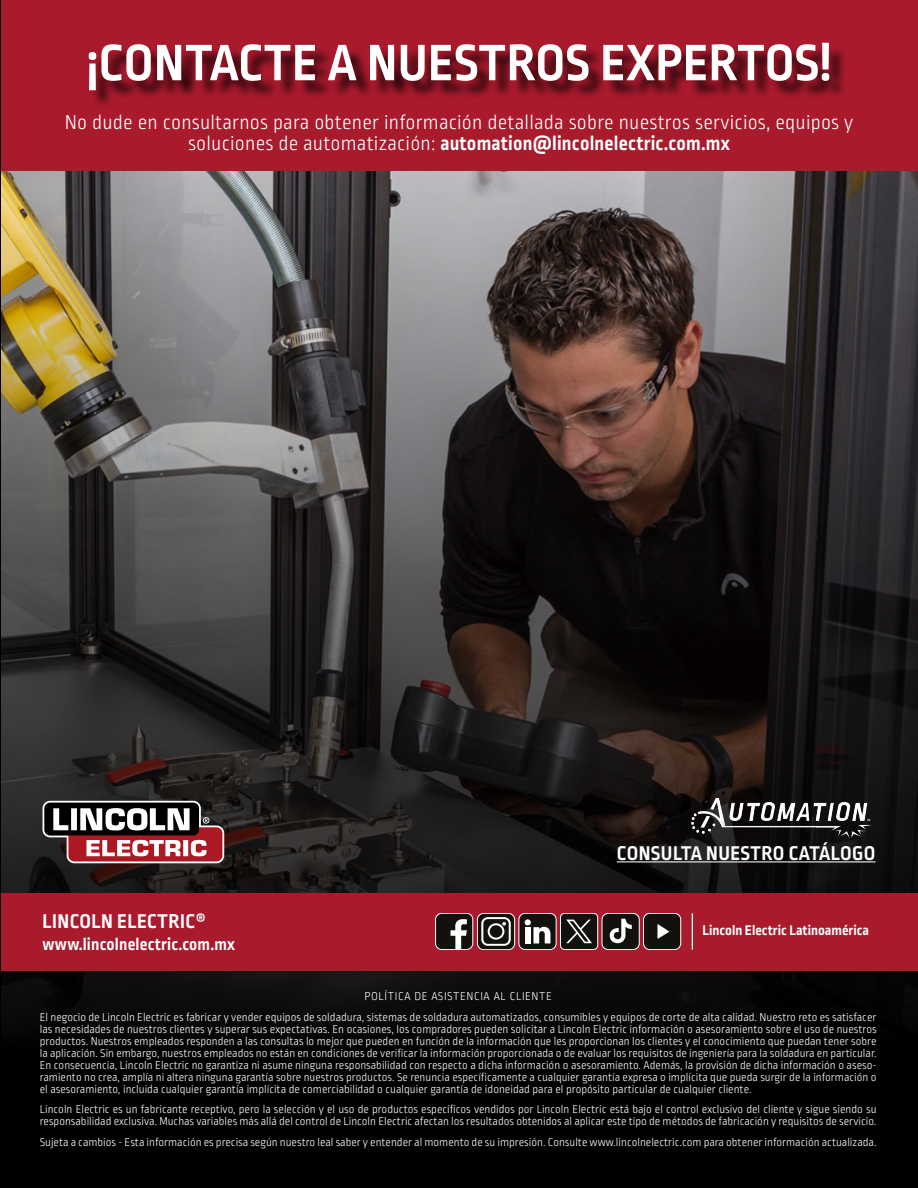
<style>
.page{position:relative;width:918px;height:1188px;background:#000}
.page>*{position:absolute;margin:0;border:0;box-sizing:border-box;transform-origin:0 0}
.t1{font:700 54px "Ropa Sans Pro";letter-spacing:.01em;color:#fff}
.t2{font:300 21px/21px "Ropa Sans Pro";letter-spacing:.01em;color:#fff;text-align:center}
.t3{font:700 21px "Ropa Sans Pro";letter-spacing:.02em;color:#fff}
.t4{font:700 18px "Ropa Sans Pro";letter-spacing:.01em;color:#fff}
.t5{font:700 14.7px "Ropa Sans Pro";color:#fff}
.t6{font:300 12px/12px "Ropa Mix Pro";color:#fff;text-align:center}
.s1{font-weight:700}
</style>
<div class="page">
<img style="left:1px;top:171px;width:917px;height:856px">
<div style="left:1px;top:0;width:917px;height:171px;background:#a91a2d"></div>
<div style="left:1px;top:893px;width:917px;height:77px;background:#a91a2d"></div>
<div style="left:91px;top:46px;width:757px;height:63px;background:#000;opacity:.75"></div>
<hr style="left:617px;top:861px;width:258px;height:1px;background:#fff">
<svg style="left:43px;top:801px;width:181px;height:62px"></svg>
<img style="left:692px;top:799px;width:181px;height:38px">
<div style="left:436px;top:913px;width:37px;height:37px;background:#13110c;border-radius:6px"></div>
<div style="left:435px;top:913px;width:38px;height:37px;border:1px solid #fff;border-radius:6px"></div>
<svg style="left:451px;top:919px;width:16px;height:31px"></svg>
<div style="left:477px;top:913px;width:38px;height:37px;background:#13110c;border-radius:6px"></div>
<div style="left:477px;top:913px;width:38px;height:37px;border:1px solid #fff;border-radius:6px"></div>
<svg style="left:481px;top:917px;width:30px;height:29px"></svg>
<div style="left:519px;top:913px;width:37px;height:37px;background:#13110c;border-radius:6px"></div>
<div style="left:519px;top:913px;width:37px;height:37px;border:1px solid #fff;border-radius:6px"></div>
<svg style="left:525px;top:919px;width:25px;height:24px"></svg>
<div style="left:644px;top:913px;width:37px;height:37px;background:#13110c;border-radius:6px"></div>
<div style="left:643px;top:913px;width:38px;height:37px;border:1px solid #fff;border-radius:6px"></div>
<svg style="left:658px;top:924px;width:11px;height:15px"></svg>
<hr style="left:692px;top:913px;width:1px;height:37px;background:#fff">
<div style="left:561px;top:913px;width:37px;height:37px;background:#13110c;border-radius:4px"></div>
<div style="left:560px;top:913px;width:38px;height:37px;border:1px solid #fff;border-radius:4px"></div>
<svg style="left:566px;top:920px;width:26px;height:23px"></svg>
<div style="left:602px;top:913px;width:37px;height:37px;background:#13110c;border-radius:6px"></div>
<div style="left:602px;top:913px;width:37px;height:37px;border:1px solid #fff;border-radius:6px"></div>
<svg style="left:610px;top:919px;width:22px;height:24px"></svg>
<h1 class="t1" style="left:87px;top:32px;width:746px">¡CONTACTE A NUESTROS EXPERTOS!</h1>
<h2 class="t2" style="left:65px;top:113px;width:790px">No dude en consultarnos para obtener información detallada sobre nuestros servicios, equipos y soluciones de automatización: <span class="s1">automation@lincolnelectric.com.mx</span></h2>
<h2 class="t3" style="left:43px;top:909px;width:165px">LINCOLN ELECTRIC®</h2>
<h3 class="t4" style="left:43px;top:934px;width:194px">www.lincolnelectric.com.mx</h3>
<h2 class="t3" style="left:617px;top:841px;width:260px">CONSULTA NUESTRO CATÁLOGO</h2>
<p class="t5" style="left:703px;top:922px;width:168px">Lincoln Electric Latinoamérica</p>
<p class="t6" style="left:40px;top:987px;width:838px;line-height:20.5px">POLÍTICA DE ASISTENCIA AL CLIENTE<br>El negocio de Lincoln Electric es fabricar y vender equipos de soldadura, sistemas de soldadura automatizados, consumibles y equipos de corte de alta calidad. Nuestro reto es satisfacer</p>
<p class="t6" style="left:40px;top:1024px;width:838px;text-align:justify">las necesidades de nuestros clientes y superar sus expectativas. En ocasiones, los compradores pueden solicitar a Lincoln Electric información o asesoramiento sobre el uso de nuestros productos. Nuestros empleados responden a las consultas lo mejor que pueden en función de la información que les proporcionan los clientes y el conocimiento que puedan tener sobre la aplicación. Sin embargo, nuestros empleados no están en condiciones de verificar la información proporcionada o de evaluar los requisitos de ingeniería para la soldadura en particular.<br>En consecuencia, Lincoln Electric no garantiza ni asume ninguna responsabilidad con respecto a dicha información o asesoramiento. Además, la provisión de dicha información o aseso&shy;ramiento no crea, amplía ni altera ninguna garantía sobre nuestros productos. Se renuncia específicamente a cualquier garantía expresa o implícita que pueda surgir de la información o el asesoramiento, incluida cualquier garantía implícita de comerciabilidad o cualquier garantía de idoneidad para el propósito particular de cualquier cliente.</p>
<p class="t6" style="left:40px;top:1104px;width:838px;text-align:left">Lincoln Electric es un fabricante receptivo, pero la selección y el uso de productos específicos vendidos por Lincoln Electric está bajo el control exclusivo del cliente y sigue siendo su responsabilidad exclusiva. Muchas variables más allá del control de Lincoln Electric afectan los resultados obtenidos al aplicar este tipo de métodos de fabricación y requisitos de servicio.</p>
<p class="t6" style="left:40px;top:1137px;width:838px">Sujeta a cambios - Esta información es precisa según nuestro leal saber y entender al momento de su impresión. Consulte www.lincolnelectric.com para obtener información actualizada.</p>
</div>
